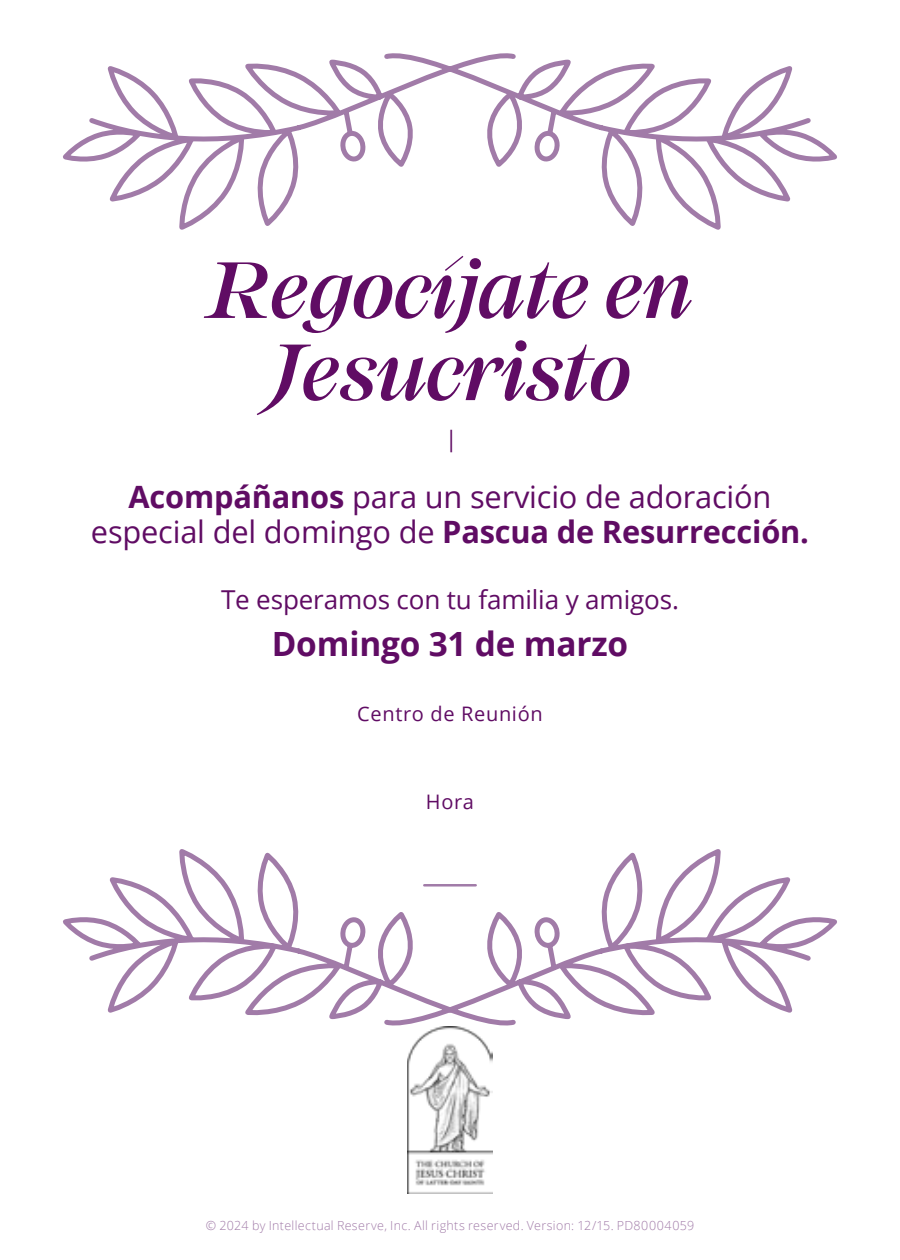
<style>
.page{position:relative;width:900px;height:1260px;background:#fff}
.page>*{position:absolute;margin:0;border:0;box-sizing:border-box;transform-origin:0 0}
.t1{font:italic 500 79.25px/82.2px "Mackay";color:#600c64;text-align:center}
.t2{font:700 33.5px "Open Sans";letter-spacing:-.005em;color:#600c64}
.t3{font:30.75px/35.5px "Open Sans";letter-spacing:-.005em;color:#600c64;text-align:center}
.t4{font:26px "Open Sans";letter-spacing:-.005em;color:#600c64}
.t5{font:22.5px "Open Sans";color:#600c64}
.t6{font:20px "Open Sans";letter-spacing:.035em;color:#600c64}
.t7{font:300 12.5px "Open Sans";letter-spacing:.025em;color:#a17ba8}
.s1{font-weight:700}
</style>
<div class="page">
<svg style="left:63px;top:53px;width:774px;height:177px"></svg>
<svg style="left:63px;top:851px;width:774px;height:175px"></svg>
<img style="left:408px;top:1026px;width:84px;height:167px">
<h1 class="t1" style="left:207px;top:250px;width:487px">Regocíjate en<br>Jesucristo</h1>
<p class="t5" style="left:445px;top:424px;width:14px">|</p>
<p class="t3" style="left:91px;top:478px;width:720px"><span class="s1">Acompáñanos</span> para un servicio de adoración especial del domingo de <span class="s1">Pascua de Resurrección.</span></p>
<p class="t4" style="left:221px;top:582px;width:460px">Te esperamos con tu familia y amigos.</p>
<p class="t2" style="left:272px;top:621px;width:358px">Domingo 31 de marzo</p>
<p class="t6" style="left:357px;top:700px;width:187px">Centro de Reunión</p>
<p class="t6" style="left:426px;top:788px;width:50px">Hora</p>
<p class="t7" style="left:206px;top:1216px;width:490px">© 2024 by Intellectual Reserve, Inc. All rights reserved. Version: 12/15. PD80004059</p>
</div>
